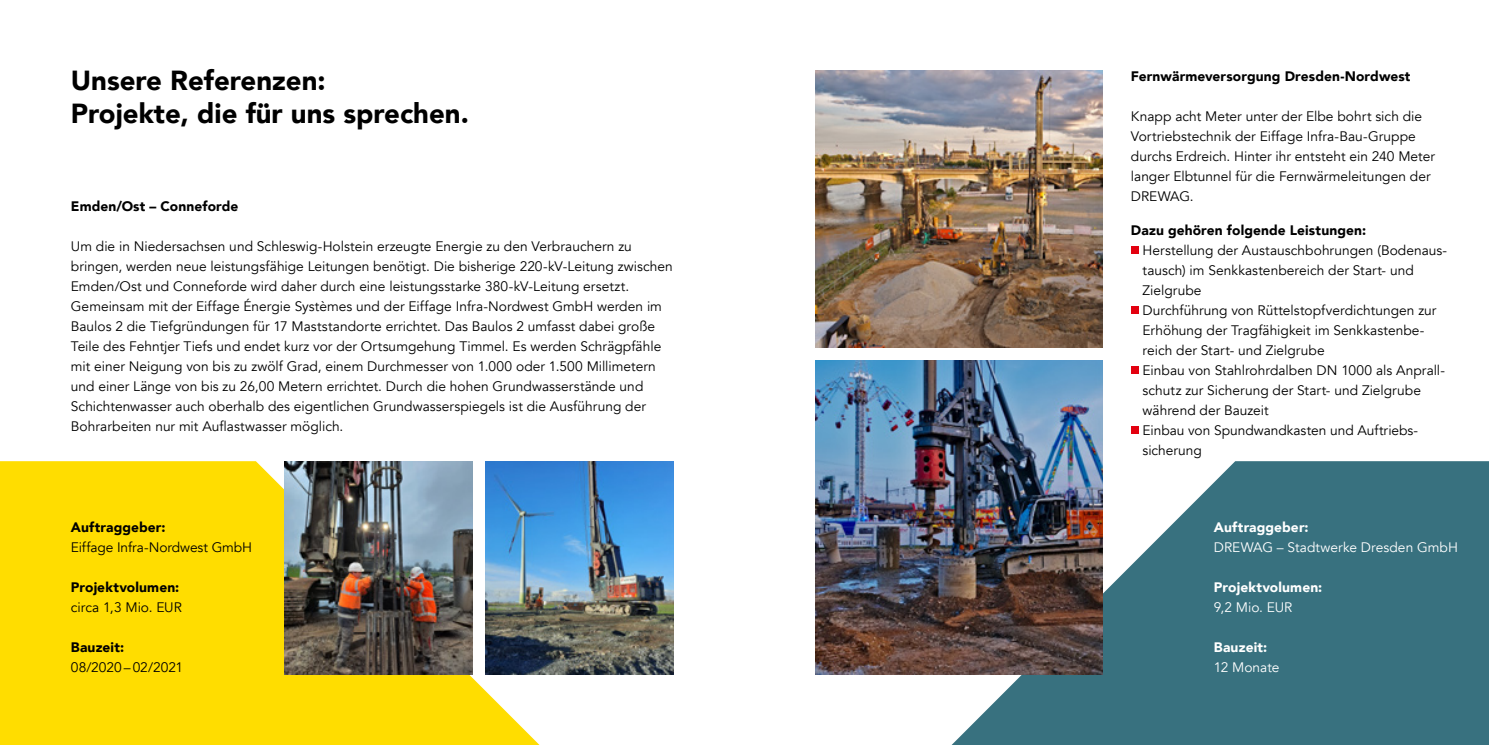
<style>
.page{position:relative;width:1489px;height:745px;background:#fff}
.page>*{position:absolute;margin:0;border:0;box-sizing:border-box;transform-origin:0 0}
.t1{font:900 27.5px/33px "Avenir";color:#000}
.t2{font:13.75px/20px "Avenir";color:#000}
.t3{font:900 13.75px "Avenir";letter-spacing:.01em;color:#000}
.t4{font:13.75px "Avenir";color:#fff}
.t5{font:900 13.75px "Avenir";letter-spacing:.01em;color:#fff}
</style>
<div class="page">
<svg style="left:951px;top:461px;width:537px;height:283px;background:#4b7e8a"></svg>
<div style="left:0;top:461px;width:539px;height:283px;background:#fd0"></div>
<img style="left:815px;top:71px;width:287px;height:276px">
<img style="left:284px;top:461px;width:188px;height:212px">
<img style="left:485px;top:461px;width:188px;height:212px">
<div style="left:1130px;top:246px;width:8px;height:8px;background:#e3000f"></div>
<div style="left:1130px;top:306px;width:8px;height:8px;background:#e3000f"></div>
<div style="left:1130px;top:366px;width:8px;height:8px;background:#e3000f"></div>
<div style="left:1130px;top:426px;width:8px;height:8px;background:#e3000f"></div>
<img style="left:815px;top:360px;width:287px;height:313px">
<h1 class="t1" style="left:71px;top:64px;width:399px">Unsere Referenzen:<br>Projekte, die für uns sprechen.</h1>
<p class="t3" style="left:71px;top:194px;width:169px">Emden/Ost – Conneforde</p>
<p class="t2" style="left:71px;top:236px;width:603px">Um die in Niedersachsen und Schleswig-Holstein erzeugte Energie zu den Verbrauchern zu bringen, werden neue leistungsfähige Leitungen benötigt. Die bisherige 220-kV-Leitung zwischen Emden/Ost und Conneforde wird daher durch eine leistungsstarke 380-kV-Leitung ersetzt.<br>Gemeinsam mit der Eiffage Énergie Systèmes und der Eiffage Infra-Nordwest GmbH werden im Baulos 2 die Tiefgründungen für 17 Maststandorte errichtet. Das Baulos 2 umfasst dabei große Teile des Fehntjer Tiefs und endet kurz vor der Ortsumgehung Timmel. Es werden Schrägpfähle mit einer Neigung von bis zu zwölf Grad, einem Durchmesser von 1.000 oder 1.500 Millimetern und einer Länge von bis zu 26,00 Metern errichtet. Durch die hohen Grundwasserstände und Schichtenwasser auch oberhalb des eigentlichen Grundwasserspiegels ist die Ausführung der Bohrarbeiten nur mit Auflastwasser möglich.</p>
<p class="t3" style="left:71px;top:514px;width:96px">Auftraggeber:</p>
<p class="t2" style="left:71px;top:536px;width:183px">Eiffage Infra-Nordwest GmbH</p>
<p class="t3" style="left:71px;top:574px;width:110px">Projektvolumen:</p>
<p class="t2" style="left:71px;top:596px;width:112px">circa 1,3 Mio. EUR</p>
<p class="t3" style="left:71px;top:634px;width:55px">Bauzeit:</p>
<p class="t2" style="left:71px;top:656px;width:114px">08/2020 – 02/2021</p>
<p class="t3" style="left:1130px;top:64px;width:281px">Fernwärmeversorgung Dresden-Nordwest</p>
<p class="t2" style="left:1130px;top:106px;width:305px">Knapp acht Meter unter der Elbe bohrt sich die Vortriebstechnik der Eiffage Infra-Bau-Gruppe durchs Erdreich. Hinter ihr entsteht ein 240 Meter langer Elbtunnel für die Fernwärmeleitungen der DREWAG.</p>
<p class="t3" style="left:1130px;top:218px;width:237px">Dazu gehören folgende Leistungen:</p>
<p class="t2" style="left:1142px;top:240px;width:306px">Herstellung der Austauschbohrungen (Bodenaus&shy;tausch) im Senkkastenbereich der Start- und Zielgrube<br>Durchführung von Rüttelstopfverdichtungen zur Erhöhung der Tragfähigkeit im Senkkastenbe&shy;reich der Start- und Zielgrube<br>Einbau von Stahlrohrdalben DN 1000 als Anprall&shy;schutz zur Sicherung der Start- und Zielgrube während der Bauzeit<br>Einbau von Spundwandkasten und Auftriebs&shy;sicherung</p>
<p class="t5" style="left:1213px;top:514px;width:96px">Auftraggeber:</p>
<p class="t4" style="left:1213px;top:538px;width:245px">DREWAG – Stadtwerke Dresden GmbH</p>
<p class="t5" style="left:1213px;top:574px;width:110px">Projektvolumen:</p>
<p class="t4" style="left:1213px;top:598px;width:80px">9,2 Mio. EUR</p>
<p class="t5" style="left:1213px;top:634px;width:55px">Bauzeit:</p>
<p class="t4" style="left:1213px;top:658px;width:67px">12 Monate</p>
</div>
